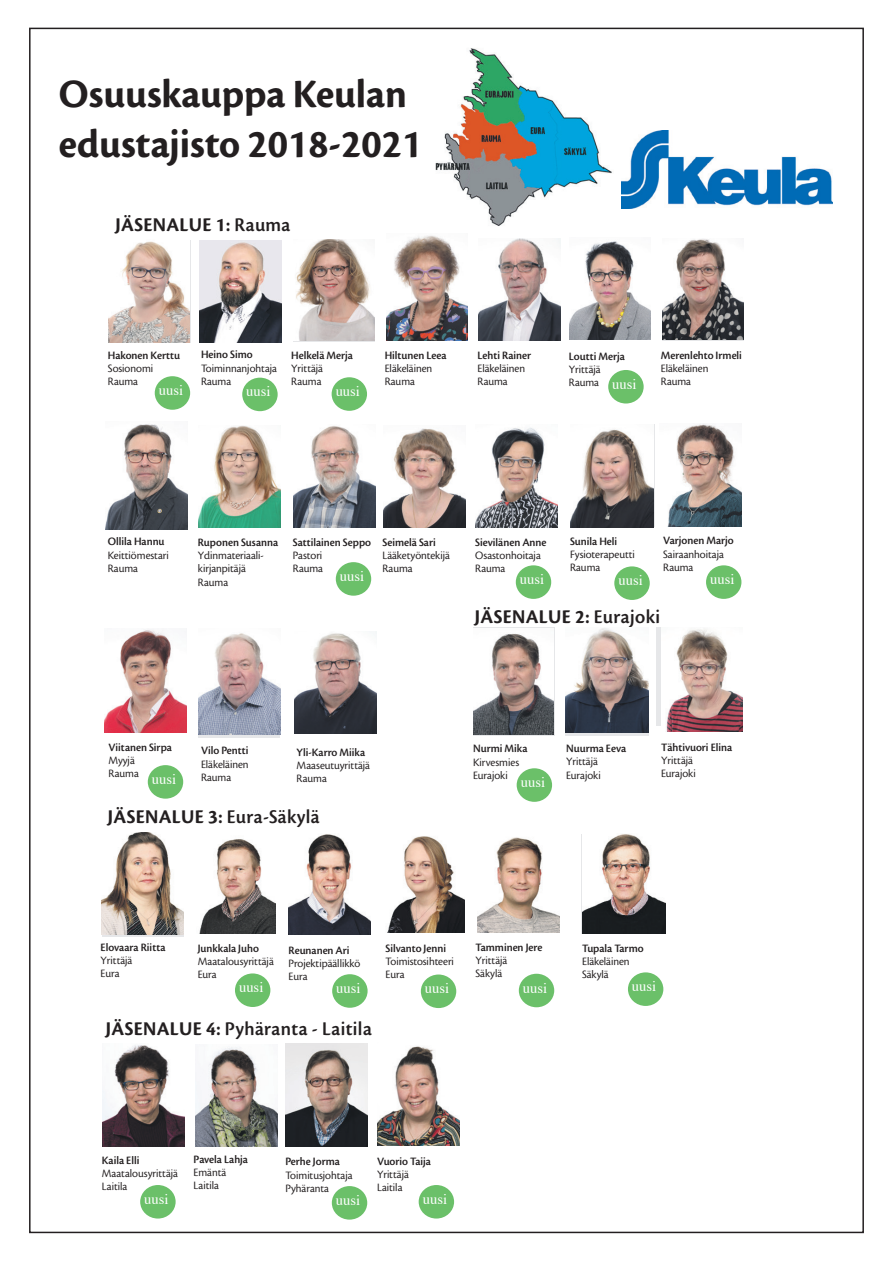
<style>
.page{position:relative;width:893px;height:1263px;background:#fff}
.page>*{position:absolute;margin:0;border:0;box-sizing:border-box;transform-origin:0 0}
.t1{font:700 41.85px/50.1px "Cronos For SOK";color:#231f20}
.t2{font:700 20.25px "Cronos For SOK";letter-spacing:.02em;color:#231f20}
.t3{font:600 20.25px "Cronos For SOK";letter-spacing:.02em;color:#231f20}
.t4{font:14.7px "Times";color:#fff}
.t5{font:11.7px/13.2px "Cronos For SOK";color:#231f20}
.t6{font:600 11.7px "Cronos For SOK";color:#231f20}
.s1{font-weight:600}
.s2{font-weight:700}
</style>
<div class="page">
<div style="left:656px;top:627px;width:84px;height:99px;background:#e6e7e9"></div>
<img style="left:661px;top:627px;width:81px;height:105px">
<svg style="left:565px;top:695px;width:83px;height:41px"></svg>
<img style="left:566px;top:628px;width:82px;height:104px">
<img style="left:102px;top:832px;width:82px;height:103px">
<svg style="left:473px;top:627px;width:82px;height:109px"></svg>
<img style="left:473px;top:628px;width:81px;height:106px">
<img style="left:569px;top:241px;width:82px;height:99px">
<svg style="left:653px;top:425px;width:2px;height:102px"></svg>
<img style="left:570px;top:429px;width:83px;height:98px">
<img style="left:479px;top:238px;width:82px;height:103px">
<img style="left:198px;top:425px;width:82px;height:103px">
<img style="left:200px;top:240px;width:82px;height:102px">
<img style="left:476px;top:427px;width:81px;height:100px">
<img style="left:294px;top:426px;width:82px;height:101px">
<svg style="left:293px;top:317px;width:82px;height:25px"></svg>
<img style="left:293px;top:239px;width:81px;height:101px">
<svg style="left:662px;top:302px;width:82px;height:39px"></svg>
<img style="left:662px;top:239px;width:81px;height:100px">
<div style="left:198px;top:629px;width:82px;height:108px;background:linear-gradient(to right,#e6e7e9,#e6e7e9)"></div>
<img style="left:198px;top:629px;width:82px;height:105px">
<svg style="left:189px;top:240px;width:2px;height:102px"></svg>
<img style="left:109px;top:241px;width:80px;height:101px">
<img style="left:386px;top:235px;width:82px;height:106px">
<img style="left:106px;top:424px;width:82px;height:105px">
<img style="left:384px;top:428px;width:82px;height:100px">
<img style="left:668px;top:424px;width:74px;height:102px">
<img style="left:294px;top:631px;width:82px;height:103px">
<img style="left:199px;top:839px;width:77px;height:95px">
<img style="left:289px;top:834px;width:82px;height:100px">
<img style="left:387px;top:836px;width:77px;height:97px">
<img style="left:583px;top:834px;width:82px;height:99px">
<img style="left:478px;top:837px;width:82px;height:96px">
<div style="left:148px;top:765px;width:35px;height:34px;background:#6bc069;border-radius:50%"></div>
<img style="left:435px;top:48px;width:177px;height:178px">
<img style="left:621px;top:130px;width:212px;height:78px">
<img style="left:102px;top:1045px;width:82px;height:101px">
<img style="left:377px;top:1046px;width:82px;height:100px">
<img style="left:196px;top:1047px;width:82px;height:100px">
<img style="left:286px;top:1043px;width:82px;height:103px">
<img style="left:104px;top:629px;width:82px;height:104px">
<div style="left:332px;top:377px;width:35px;height:34px;background:#6bc069;border-radius:50%"></div>
<div style="left:516px;top:565px;width:35px;height:34px;background:#6bc069;border-radius:50%"></div>
<div style="left:155px;top:376px;width:35px;height:34px;background:#6bc069;border-radius:50%"></div>
<div style="left:614px;top:566px;width:36px;height:34px;background:#6bc069;border-radius:50%"></div>
<div style="left:336px;top:562px;width:35px;height:34px;background:#6bc069;border-radius:50%"></div>
<div style="left:608px;top:370px;width:36px;height:33px;background:#6bc069;border-radius:50%"></div>
<div style="left:706px;top:565px;width:35px;height:34px;background:#6bc069;border-radius:50%"></div>
<div style="left:242px;top:378px;width:36px;height:33px;background:#6bc069;border-radius:50%"></div>
<div style="left:517px;top:768px;width:35px;height:34px;background:#6bc069;border-radius:50%"></div>
<div style="left:519px;top:974px;width:35px;height:33px;background:#6bc069;border-radius:50%"></div>
<div style="left:332px;top:974px;width:36px;height:34px;background:#6bc069;border-radius:50%"></div>
<div style="left:235px;top:973px;width:35px;height:34px;background:#6bc069;border-radius:50%"></div>
<div style="left:628px;top:972px;width:35px;height:34px;background:#6bc069;border-radius:50%"></div>
<div style="left:421px;top:974px;width:35px;height:34px;background:#6bc069;border-radius:50%"></div>
<div style="left:140px;top:1185px;width:36px;height:33px;background:#6bc069;border-radius:50%"></div>
<div style="left:332px;top:1186px;width:35px;height:33px;background:#6bc069;border-radius:50%"></div>
<div style="left:419px;top:1185px;width:35px;height:33px;background:#6bc069;border-radius:50%"></div>
<h1 class="t1" style="left:59px;top:69px;width:365px">Osuuskauppa Keulan edustajisto 2018-2021</h1>
<h2 class="t2" style="left:115px;top:214px;width:176px">JÄSENALUE 1: <span class="s1">Rauma</span></h2>
<p class="t6" style="left:108px;top:349px;width:74px">Hakonen Kerttu</p>
<p class="t5" style="left:108px;top:362px;width:47px">Sosionomi<br>Rauma</p>
<p class="t4" style="left:159px;top:376px;width:26px">uusi</p>
<p class="t6" style="left:201px;top:349px;width:53px">Heino Simo</p>
<p class="t5" style="left:201px;top:362px;width:77px">Toiminnanjohtaja<br>Rauma</p>
<p class="t4" style="left:246px;top:378px;width:26px">uusi</p>
<p class="t6" style="left:291px;top:349px;width:63px">Helkelä Merja</p>
<p class="t5" style="left:291px;top:362px;width:33px">Yrittäjä<br>Rauma</p>
<p class="t4" style="left:336px;top:377px;width:26px">uusi</p>
<p class="t6" style="left:385px;top:349px;width:63px">Hiltunen Leea</p>
<p class="t5" style="left:385px;top:362px;width:49px">Eläkeläinen<br>Rauma</p>
<p class="t6" style="left:478px;top:349px;width:55px">Lehti Rainer</p>
<p class="t5" style="left:478px;top:362px;width:49px">Eläkeläinen<br>Rauma</p>
<p class="t6" style="left:569px;top:350px;width:57px">Loutti Merja</p>
<p class="t5" style="left:569px;top:363px;width:33px">Yrittäjä<br>Rauma</p>
<p class="t4" style="left:612px;top:370px;width:26px">uusi</p>
<p class="t6" style="left:661px;top:349px;width:83px">Merenlehto Irmeli</p>
<p class="t5" style="left:661px;top:362px;width:49px">Eläkeläinen<br>Rauma</p>
<p class="t6" style="left:108px;top:536px;width:58px">Ollila Hannu</p>
<p class="t5" style="left:108px;top:549px;width:63px">Keittiömestari<br>Rauma</p>
<p class="t6" style="left:198px;top:536px;width:82px">Ruponen Susanna</p>
<p class="t5" style="left:198px;top:549px;width:68px">Ydinmateriaali&shy;kirjanpitäjä<br>Rauma</p>
<p class="t6" style="left:293px;top:536px;width:80px">Sattilainen Seppo</p>
<p class="t5" style="left:293px;top:549px;width:32px">Pastori<br>Rauma</p>
<p class="t4" style="left:340px;top:562px;width:26px">uusi</p>
<p class="t6" style="left:382px;top:536px;width:55px">Seimelä Sari</p>
<p class="t5" style="left:382px;top:549px;width:69px">Lääketyöntekijä<br>Rauma</p>
<p class="t6" style="left:475px;top:536px;width:73px">Sievilänen Anne</p>
<p class="t5" style="left:475px;top:549px;width:67px">Osastonhoitaja<br>Rauma</p>
<p class="t4" style="left:520px;top:565px;width:26px">uusi</p>
<p class="t6" style="left:570px;top:535px;width:49px">Sunila Heli</p>
<p class="t5" style="left:570px;top:548px;width:66px">Fysioterapeutti<br>Rauma</p>
<p class="t4" style="left:618px;top:566px;width:26px">uusi</p>
<p class="t6" style="left:663px;top:535px;width:72px">Varjonen Marjo</p>
<p class="t5" style="left:663px;top:548px;width:62px">Sairaanhoitaja<br>Rauma</p>
<p class="t4" style="left:710px;top:565px;width:26px">uusi</p>
<h2 class="t2" style="left:475px;top:606px;width:187px">JÄSENALUE 2: <span class="s1">Eurajoki</span></h2>
<p class="t6" style="left:109px;top:741px;width:65px">Viitanen Sirpa</p>
<p class="t5" style="left:109px;top:754px;width:32px">Myyjä<br>Rauma</p>
<p class="t4" style="left:152px;top:765px;width:26px">uusi</p>
<p class="t6" style="left:201px;top:744px;width:49px">Vilo Pentti</p>
<p class="t5" style="left:201px;top:758px;width:49px">Eläkeläinen<br>Rauma</p>
<p class="t6" style="left:297px;top:746px;width:70px">Yli-Karro Miika</p>
<p class="t5" style="left:297px;top:759px;width:75px">Maaseutuyrittäjä<br>Rauma</p>
<p class="t6" style="left:473px;top:742px;width:56px">Nurmi Mika</p>
<p class="t5" style="left:473px;top:756px;width:47px">Kirvesmies<br>Eurajoki</p>
<p class="t4" style="left:521px;top:768px;width:26px">uusi</p>
<p class="t6" style="left:566px;top:742px;width:62px">Nuurma Eeva</p>
<p class="t5" style="left:566px;top:755px;width:36px">Yrittäjä<br>Eurajoki</p>
<p class="t6" style="left:661px;top:741px;width:73px">Tähtivuori Elina</p>
<p class="t5" style="left:661px;top:754px;width:36px">Yrittäjä<br>Eurajoki</p>
<h2 class="t2" style="left:108px;top:806px;width:213px">JÄSENALUE 3: <span class="s1">Eura-Säkylä</span></h2>
<p class="t6" style="left:101px;top:941px;width:66px">Elovaara Riitta</p>
<p class="t5" style="left:101px;top:954px;width:33px">Yrittäjä<br>Eura</p>
<p class="t6" style="left:476px;top:941px;width:68px">Tamminen Jere</p>
<p class="t5" style="left:476px;top:954px;width:33px">Yrittäjä<br>Säkylä</p>
<p class="t6" style="left:582px;top:942px;width:63px">Tupala Tarmo</p>
<p class="t5" style="left:582px;top:955px;width:49px">Eläkeläinen<br>Säkylä</p>
<p class="t6" style="left:198px;top:942px;width:63px">Junkkala Juho</p>
<p class="t5" style="left:198px;top:955px;width:78px">Maatalousyrittäjä<br>Eura</p>
<p class="t6" style="left:386px;top:942px;width:62px">Silvanto Jenni</p>
<p class="t5" style="left:386px;top:955px;width:70px">Toimistosihteeri<br>Eura</p>
<p class="t6" style="left:289px;top:944px;width:62px">Reunanen Ari</p>
<p class="t5" style="left:289px;top:957px;width:73px">Projektipäällikkö<br>Eura</p>
<p class="t4" style="left:239px;top:973px;width:26px">uusi</p>
<p class="t4" style="left:336px;top:974px;width:26px">uusi</p>
<p class="t4" style="left:425px;top:975px;width:26px">uusi</p>
<p class="t4" style="left:523px;top:974px;width:26px">uusi</p>
<p class="t4" style="left:632px;top:972px;width:26px">uusi</p>
<h2 class="t3" style="left:106px;top:1018px;width:267px"><span class="s2">JÄSENALUE 4:</span> Pyhäranta - Laitila</h2>
<p class="t6" style="left:194px;top:1153px;width:56px">Pavela Lahja</p>
<p class="t5" style="left:194px;top:1166px;width:34px">Emäntä<br>Laitila</p>
<p class="t6" style="left:102px;top:1154px;width:39px">Kaila Elli</p>
<p class="t5" style="left:102px;top:1167px;width:78px">Maatalousyrittäjä<br>Laitila</p>
<p class="t6" style="left:377px;top:1155px;width:55px">Vuorio Taija</p>
<p class="t5" style="left:377px;top:1168px;width:33px">Yrittäjä<br>Laitila</p>
<p class="t6" style="left:285px;top:1155px;width:56px">Perhe Jorma</p>
<p class="t5" style="left:285px;top:1168px;width:69px">Toimitusjohtaja<br>Pyhäranta</p>
<p class="t4" style="left:144px;top:1185px;width:26px">uusi</p>
<p class="t4" style="left:336px;top:1186px;width:26px">uusi</p>
<p class="t4" style="left:423px;top:1185px;width:26px">uusi</p>
</div>
